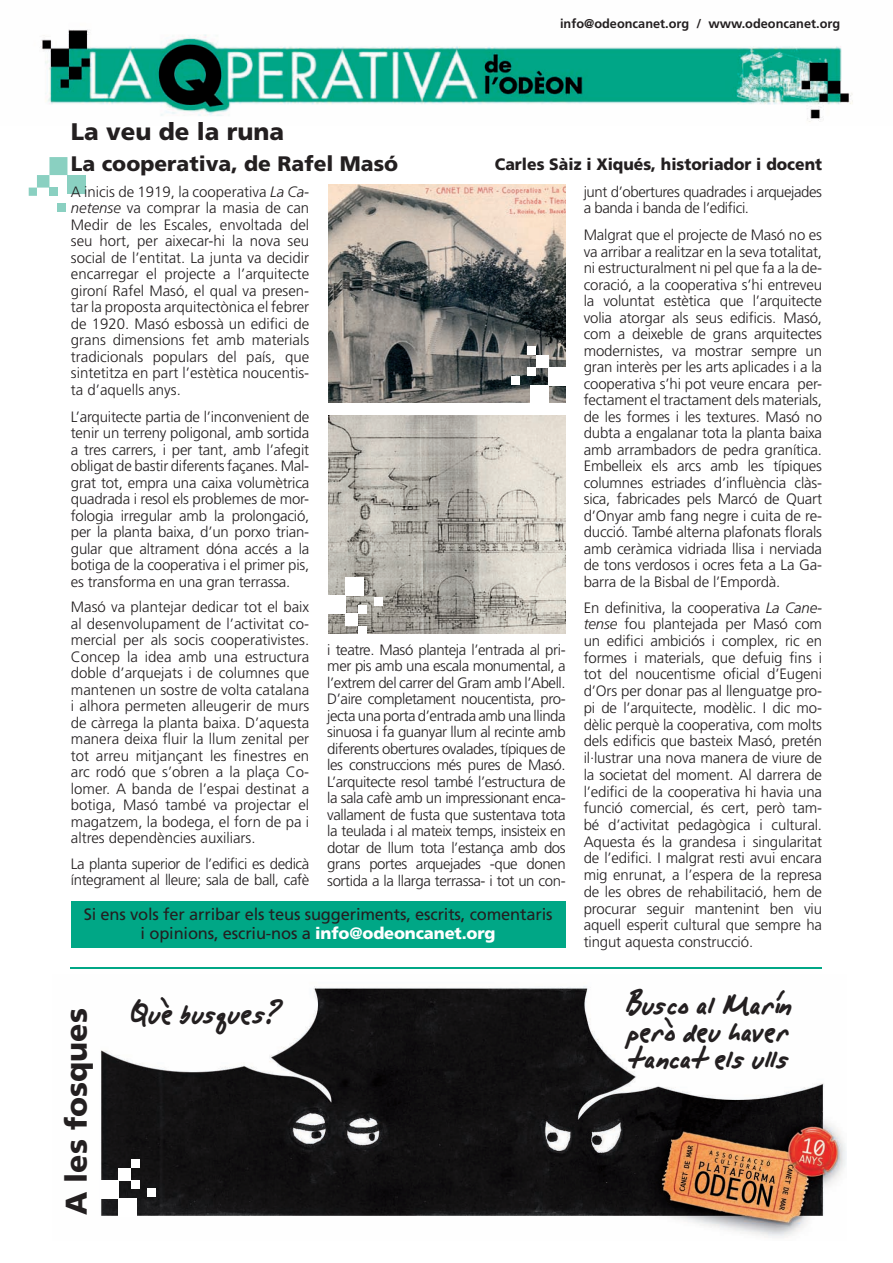
<style>
.page{position:relative;width:893px;height:1263px;background:#fff}
.page>*{position:absolute;margin:0;border:0;box-sizing:border-box;transform-origin:0 0}
.t1{font:43.5px "Alpha Mack AOE";color:#231f20}
.t2{font:900 30px "Frutiger";color:#231f20}
.t3{font:900 24px "Frutiger";color:#231f20}
.t4{font:900 21px "Frutiger";color:#231f20}
.t5{font:16.5px/19.5px "Frutiger";letter-spacing:-.01em;color:#231f20;text-align:center}
.t6{font:900 16.5px "Frutiger";color:#231f20;scale:.95 1}
.t7{font:300 15px/16.5px "Frutiger";letter-spacing:-.015em;color:#231f20;text-align:justify}
.t8{font:700 12.75px "Frutiger";color:#231f20}
.s1{font-style:italic}
.s2{font-weight:900;color:#fff}
</style>
<div class="page">
<div style="left:67px;top:175px;width:18px;height:18px;background:#8ad0c1"></div>
<svg style="left:29px;top:157px;width:38px;height:39px"></svg>
<div style="left:50px;top:188px;width:8px;height:8px;background:#8ad0c1"></div>
<div style="left:58px;top:204px;width:8px;height:8px;background:#8ad0c1"></div>
<img style="left:40px;top:29px;width:813px;height:93px">
<img style="left:100px;top:986px;width:747px;height:252px">
<hr style="left:71px;top:967px;width:751px;height:2px;background:#00a786">
<div style="left:119px;top:1198px;width:18px;height:18px;background:#fff"></div>
<div style="left:101px;top:1180px;width:18px;height:18px;background:#fff"></div>
<div style="left:119px;top:1168px;width:12px;height:12px;background:#fff"></div>
<div style="left:131px;top:1160px;width:8px;height:8px;background:#fff"></div>
<div style="left:131px;top:1180px;width:8px;height:9px;background:#fff"></div>
<div style="left:147px;top:1189px;width:9px;height:8px;background:#fff"></div>
<div style="left:71px;top:901px;width:495px;height:47px;background:#00a786"></div>
<img style="left:328px;top:185px;width:237px;height:218px">
<img style="left:328px;top:416px;width:237px;height:217px">
<div style="left:530px;top:386px;width:18px;height:18px;background:#fff"></div>
<div style="left:548px;top:368px;width:18px;height:18px;background:#fff"></div>
<div style="left:536px;top:355px;width:12px;height:13px;background:#fff"></div>
<div style="left:528px;top:347px;width:8px;height:8px;background:#fff"></div>
<div style="left:528px;top:368px;width:8px;height:8px;background:#fff"></div>
<div style="left:512px;top:376px;width:8px;height:8px;background:#fff"></div>
<div style="left:345px;top:577px;width:18px;height:18px;background:#fff"></div>
<div style="left:327px;top:595px;width:18px;height:18px;background:#fff"></div>
<div style="left:345px;top:613px;width:13px;height:13px;background:#fff"></div>
<div style="left:358px;top:626px;width:8px;height:8px;background:#fff"></div>
<div style="left:358px;top:605px;width:8px;height:8px;background:#fff"></div>
<div style="left:374px;top:597px;width:8px;height:8px;background:#fff"></div>
<h3 class="t3" style="left:71px;top:117px;width:215px">La veu de la runa</h3>
<h3 class="t4" style="left:71px;top:151px;width:329px">La cooperativa, de Rafel Masó</h3>
<p class="t8" style="left:560px;top:16px;width:282px">info@odeoncanet.org / www.odeoncanet.org</p>
<p class="t6" style="left:495px;top:154px;width:346px">Carles Sàiz i Xiqués, historiador i docent</p>
<p class="t7" style="left:71px;top:183px;width:240px">A inicis de 1919, la cooperativa <span class="s1">La Ca&shy;netense</span> va comprar la masia de can Medir de les Escales, envoltada del seu hort, per aixecar-hi la nova seu social de l’entitat. La junta va decidir encarregar el projecte a l’arquitecte gironí Rafel Masó, el qual va presen&shy;tar la proposta arquitectònica el febrer de 1920. Masó esbossà un edifici de grans dimensions fet amb materials tradicionals populars del país, que sintetitza en part l’estètica noucentis&shy;ta d’aquells anys.</p>
<p class="t7" style="left:71px;top:408px;width:240px">L’arquitecte partia de l’inconvenient de tenir un terreny poligonal, amb sortida a tres carrers, i per tant, amb l’afegit obligat de bastir diferents façanes. Mal&shy;grat tot, empra una caixa volumètrica quadrada i resol els problemes de mor&shy;fologia irregular amb la prolongació, per la planta baixa, d’un porxo trian&shy;gular que altrament dóna accés a la botiga de la cooperativa i el primer pis, es transforma en una gran terrassa.</p>
<p class="t7" style="left:71px;top:599px;width:240px">Masó va plantejar dedicar tot el baix al desenvolupament de l’activitat co&shy;mercial per als socis cooperativistes.<br>Concep la idea amb una estructura doble d’arquejats i de columnes que mantenen un sostre de volta catalana i alhora permeten alleugerir de murs de càrrega la planta baixa. D’aquesta manera deixa fluir la llum zenital per tot arreu mitjançant les finestres en arc rodó que s’obren a la plaça Co&shy;lomer. A banda de l’espai destinat a botiga, Masó també va projectar el magatzem, la bodega, el forn de pa i altres dependències auxiliars.</p>
<p class="t7" style="left:71px;top:855px;width:240px">La planta superior de l’edifici es dedicà íntegrament al lleure; sala de ball, cafè</p>
<p class="t7" style="left:327px;top:641px;width:240px">i teatre. Masó planteja l’entrada al pri&shy;mer pis amb una escala monumental, a l’extrem del carrer del Gram amb l’Abell.<br>D’aire completament noucentista, pro&shy;jecta una porta d’entrada amb una llinda sinuosa i fa guanyar llum al recinte amb diferents obertures ovalades, típiques de les construccions més pures de Masó.<br>L’arquitecte resol també l’estructura de la sala cafè amb un impressionant enca&shy;vallament de fusta que sustentava tota la teulada i al mateix temps, insisteix en dotar de llum tota l’estança amb dos grans portes arquejades -que donen sortida a la llarga terrassa- i tot un con-</p>
<p class="t5" style="left:84px;top:904px;width:470px">Si ens vols fer arribar els teus suggeriments, escrits, comentaris i opinions, escriu-nos a <span class="s2">info@odeoncanet.org</span></p>
<p class="t7" style="left:584px;top:183px;width:240px">junt d’obertures quadrades i arquejades a banda i banda de l’edifici.</p>
<p class="t7" style="left:584px;top:227px;width:240px">Malgrat que el projecte de Masó no es va arribar a realitzar en la seva totalitat, ni estructuralment ni pel que fa a la de&shy;coració, a la cooperativa s’hi entreveu la voluntat estètica que l’arquitecte volia atorgar als seus edificis. Masó, com a deixeble de grans arquitectes modernistes, va mostrar sempre un gran interès per les arts aplicades i a la cooperativa s’hi pot veure encara per&shy;fectament el tractament dels materials, de les formes i les textures. Masó no dubta a engalanar tota la planta baixa amb arrambadors de pedra granítica.<br>Embelleix els arcs amb les típiques columnes estriades d’influència clàs&shy;sica, fabricades pels Marcó de Quart d’Onyar amb fang negre i cuita de re&shy;ducció. També alterna plafonats florals amb ceràmica vidriada llisa i nerviada de tons verdosos i ocres feta a La Ga&shy;barra de la Bisbal de l’Empordà.</p>
<p class="t7" style="left:584px;top:599px;width:240px">En definitiva, la cooperativa <span class="s1">La Cane&shy;tense</span> fou plantejada per Masó com un edifici ambiciós i complex, ric en formes i materials, que defuig fins i tot del noucentisme oficial d’Eugeni d’Ors per donar pas al llenguatge pro&shy;pi de l’arquitecte, modèlic. I dic mo&shy;dèlic perquè la cooperativa, com molts dels edificis que basteix Masó, pretén il·lustrar una nova manera de viure de la societat del moment. Al darrera de l’edifici de la cooperativa hi havia una funció comercial, és cert, però tam&shy;bé d’activitat pedagògica i cultural.<br>Aquesta és la grandesa i singularitat de l’edifici. I malgrat resti avui encara mig enrunat, a l’espera de la represa de les obres de rehabilitació, hem de procurar seguir mantenint ben viu aquell esperit cultural que sempre ha tingut aquesta construcció.</p>
<h2 class="t2" style="left:58px;top:1215px;width:208px;rotate:-90deg">A les fosques</h2>
<h1 class="t1" style="left:131px;top:988px;width:152px">Què busques?</h1>
<h1 class="t1" style="left:626px;top:978px;width:168px">Busco al Marín</h1>
<h1 class="t1" style="left:628px;top:1005px;width:164px">però deu haver</h1>
<h1 class="t1" style="left:628px;top:1032px;width:163px">tancat els ulls</h1>
</div>
